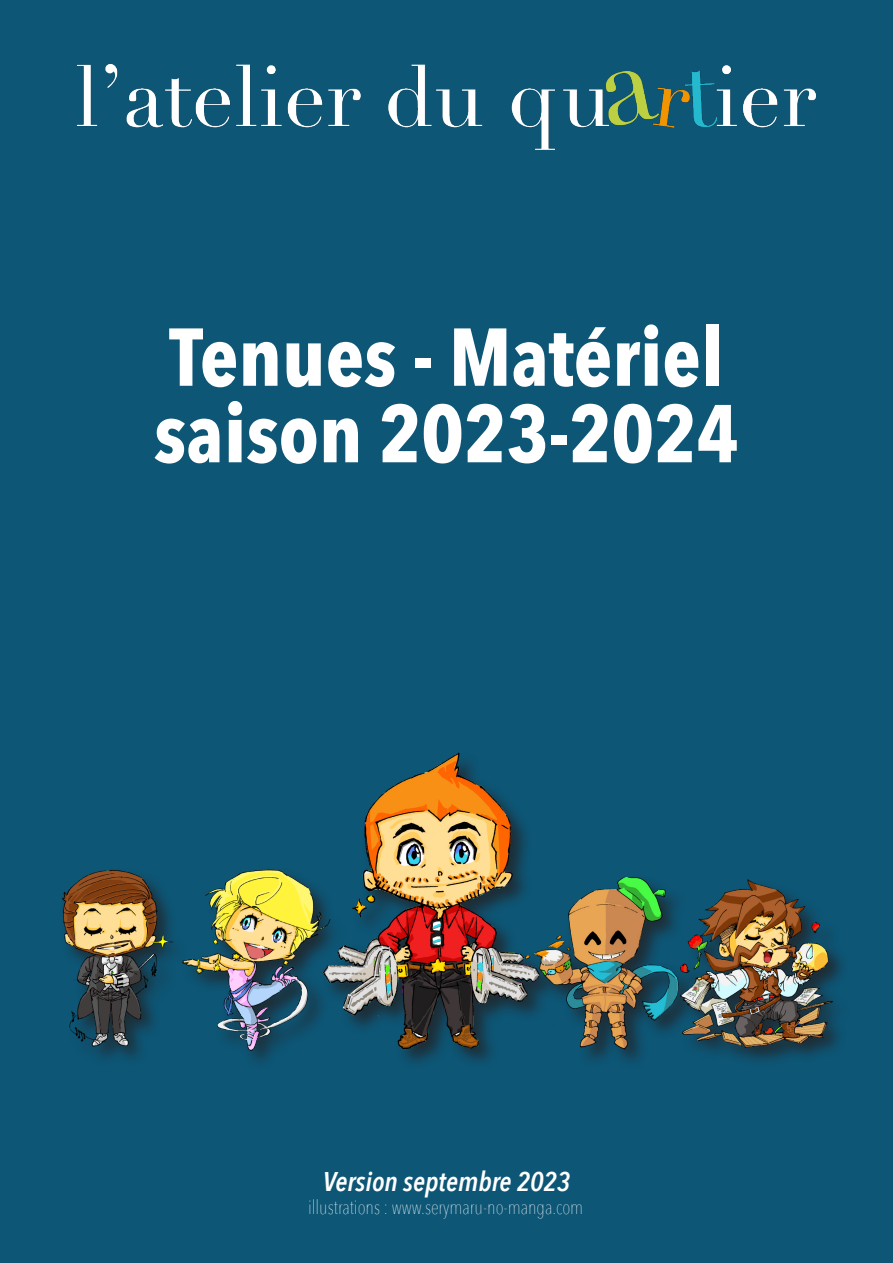
<style>
.page{position:relative;width:893px;height:1263px;background:#0d5676}
.page>*{position:absolute;margin:0;border:0;box-sizing:border-box;transform-origin:0 0}
.t1{font:700 81px "Avenir Next Condensed";color:#fff}
.t2{font:italic 600 27px "Avenir Next Condensed";color:#fff}
.t3{font:200 19.5px "Avenir Next Condensed";color:#fff}
</style>
<div class="page">
<img style="left:78px;top:64px;width:737px;height:86px">
<img style="left:62px;top:869px;width:113px;height:180px">
<img style="left:182px;top:869px;width:129px;height:184px">
<img style="left:690px;top:879px;width:151px;height:174px">
<img style="left:561px;top:876px;width:129px;height:179px">
<img style="left:311px;top:752px;width:250px;height:306px">
<p class="t1" style="left:169px;top:308px;width:556px">Tenues - Matériel</p>
<p class="t1" style="left:154px;top:384px;width:587px">saison 2023-2024</p>
<p class="t2" style="left:323px;top:1165px;width:249px">Version septembre 2023</p>
<p class="t3" style="left:308px;top:1195px;width:277px">illustrations : www.serymaru-no-manga.com</p>
</div>
